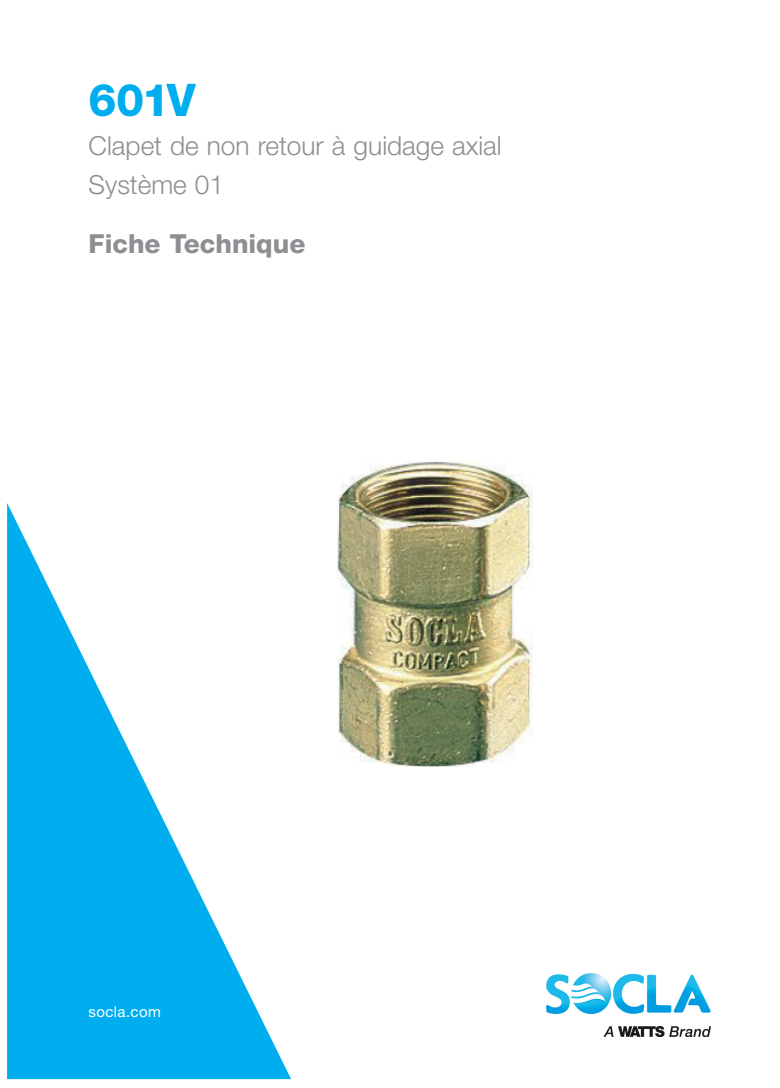
<style>
.page{position:relative;width:780px;height:1088px;background:#fff}
.page>*{position:absolute;margin:0;border:0;box-sizing:border-box;transform-origin:0 0}
.Headline_1__color_va{font:800 45px "Helvetica Neue LT Std";color:#00aeef}
.t1{font:300 26.25px/38.8px "Helvetica Neue LT Std";color:#8d8f92}
.t2{font:800 26.25px "Helvetica Neue LT Std";color:#8d8f92}
.t3{font:15px "Helvetica Neue LT Std";letter-spacing:.025em;color:#fff}
</style>
<div class="page">
<img style="left:546px;top:974px;width:164px;height:62px">
<svg style="left:7px;top:503px;width:284px;height:576px"></svg>
<img style="left:337px;top:461px;width:195px;height:306px">
<p class="Headline_1__color_va" style="left:89px;top:73px;width:108px">601V</p>
<p class="t1" style="left:89px;top:126px;width:414px">Clapet de non retour à guidage axial<br>Système 01</p>
<p class="t2" style="left:89px;top:228px;width:218px">Fiche Technique</p>
<p class="t3" style="left:89px;top:1003px;width:74px">socla.com</p>
</div>
